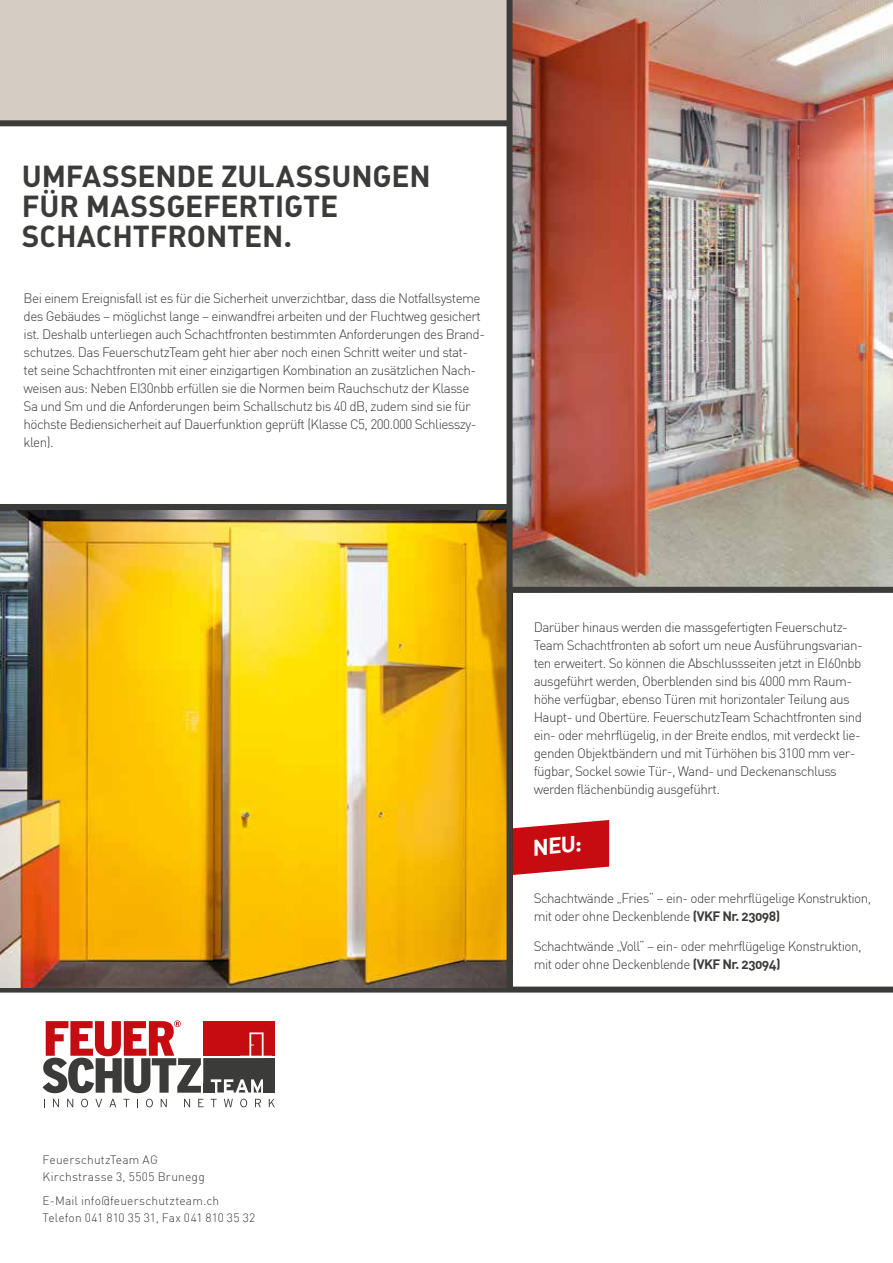
<style>
.page{position:relative;width:893px;height:1263px;background:#fff}
.page>*{position:absolute;margin:0;border:0;box-sizing:border-box;transform-origin:0 0}
.t1{font:30px/30px "DIN Bold Alternate";letter-spacing:-.005em;color:#3b3b3a}
.t2{font:22.35px "DIN Bold Alternate";color:#fff}
.t3{font:300 13.5px/18px "DIN";letter-spacing:-.04em;color:#3b3b3a}
.t4{font:300 12px/16.5px "DIN";letter-spacing:.015em;color:#3b3b3a}
.s1{font-family:"DIN Bold Alternate";font-weight:400}
</style>
<div class="page">
<div style="left:0;top:0;width:507px;height:123px;background:#d5cdc3"></div>
<svg style="left:513px;top:820px;width:96px;height:55px;background:#ce3034"></svg>
<div style="left:0;top:986px;width:893px;height:6px;background:#3b3b3a"></div>
<div style="left:0;top:120px;width:510px;height:6px;background:#3b3b3a"></div>
<img style="left:1px;top:510px;width:506px;height:478px">
<img style="left:513px;top:0;width:380px;height:587px">
<div style="left:507px;top:0;width:6px;height:989px;background:#3b3b3a"></div>
<div style="left:0;top:504px;width:510px;height:6px;background:#3b3b3a"></div>
<div style="left:507px;top:587px;width:386px;height:6px;background:#3b3b3a"></div>
<div style="left:264px;top:1058px;width:11px;height:34px;background:#3b3b3a"></div>
<svg style="left:43px;top:1020px;width:231px;height:73px"></svg>
<svg style="left:53px;top:1099px;width:6px;height:8px"></svg>
<svg style="left:67px;top:1099px;width:6px;height:8px"></svg>
<svg style="left:81px;top:1099px;width:7px;height:8px"></svg>
<svg style="left:95px;top:1099px;width:7px;height:8px"></svg>
<svg style="left:109px;top:1099px;width:7px;height:8px"></svg>
<svg style="left:123px;top:1099px;width:6px;height:8px"></svg>
<svg style="left:146px;top:1099px;width:7px;height:8px"></svg>
<svg style="left:161px;top:1099px;width:6px;height:8px"></svg>
<svg style="left:184px;top:1099px;width:6px;height:8px"></svg>
<svg style="left:198px;top:1099px;width:6px;height:8px"></svg>
<svg style="left:211px;top:1099px;width:6px;height:8px"></svg>
<svg style="left:224px;top:1099px;width:9px;height:8px"></svg>
<svg style="left:240px;top:1099px;width:7px;height:8px"></svg>
<svg style="left:255px;top:1099px;width:6px;height:8px"></svg>
<svg style="left:269px;top:1099px;width:6px;height:8px"></svg>
<h1 class="t1" style="left:22px;top:160px;width:410px">UMFASSENDE ZULASSUNGEN<br>FÜR MASSGEFERTIGTE<br>SCHACHTFRONTEN.</h1>
<p class="t3" style="left:24px;top:289px;width:463px">Bei einem Ereignisfall ist es für die Sicherheit unverzichtbar, dass die Notfallsysteme des Gebäudes – möglichst lange – einwandfrei arbeiten und der Fluchtweg gesichert ist. Deshalb unterliegen auch Schachtfronten bestimmten Anforderungen des Brand&shy;schutzes. Das FeuerschutzTeam geht hier aber noch einen Schritt weiter und stat&shy;tet seine Schachtfronten mit einer einzigartigen Kombination an zusätzlichen Nach&shy;weisen aus: Neben EI30nbb erfüllen sie die Normen beim Rauchschutz der Klasse Sa und Sm und die Anforderungen beim Schallschutz bis 40 dB, zudem sind sie für höchste Bediensicherheit auf Dauerfunktion geprüft (Klasse C5, 200.000 Schliesszy&shy;klen).</p>
<p class="t3" style="left:534px;top:618px;width:331px">Darüber hinaus werden die massgefertigten Feuerschutz-Team Schachtfronten ab sofort um neue Ausführungsvarian&shy;ten erweitert. So können die Abschlussseiten jetzt in EI60nbb ausgeführt werden, Oberblenden sind bis 4000 mm Raum&shy;höhe verfügbar, ebenso Türen mit horizontaler Teilung aus Haupt- und Obertüre. FeuerschutzTeam Schachtfronten sind ein- oder mehrflügelig, in der Breite endlos, mit verdeckt lie&shy;genden Objektbändern und mit Türhöhen bis 3100 mm ver&shy;fügbar, Sockel sowie Tür-, Wand- und Deckenanschluss werden flächenbündig ausgeführt.</p>
<h2 class="t2" style="left:531px;top:833px;width:51px;rotate:-5deg">NEU:</h2>
<p class="t3" style="left:534px;top:889px;width:339px">Schachtwände „Fries“ – ein- oder mehrflügelige Konstruktion, mit oder ohne Deckenblende <span class="s1">(VKF Nr. 23098)</span></p>
<p class="t3" style="left:534px;top:937px;width:329px">Schachtwände „Voll“ – ein- oder mehrflügelige Konstruktion, mit oder ohne Deckenblende <span class="s1">(VKF Nr. 23094)</span></p>
<p class="t4" style="left:43px;top:1151px;width:164px">FeuerschutzTeam AG<br>Kirchstrasse 3, 5505 Brunegg</p>
<p class="t4" style="left:43px;top:1192px;width:214px">E-Mail info@feuerschutzteam.ch<br>Telefon 041 810 35 31, Fax 041 810 35 32</p>
</div>
